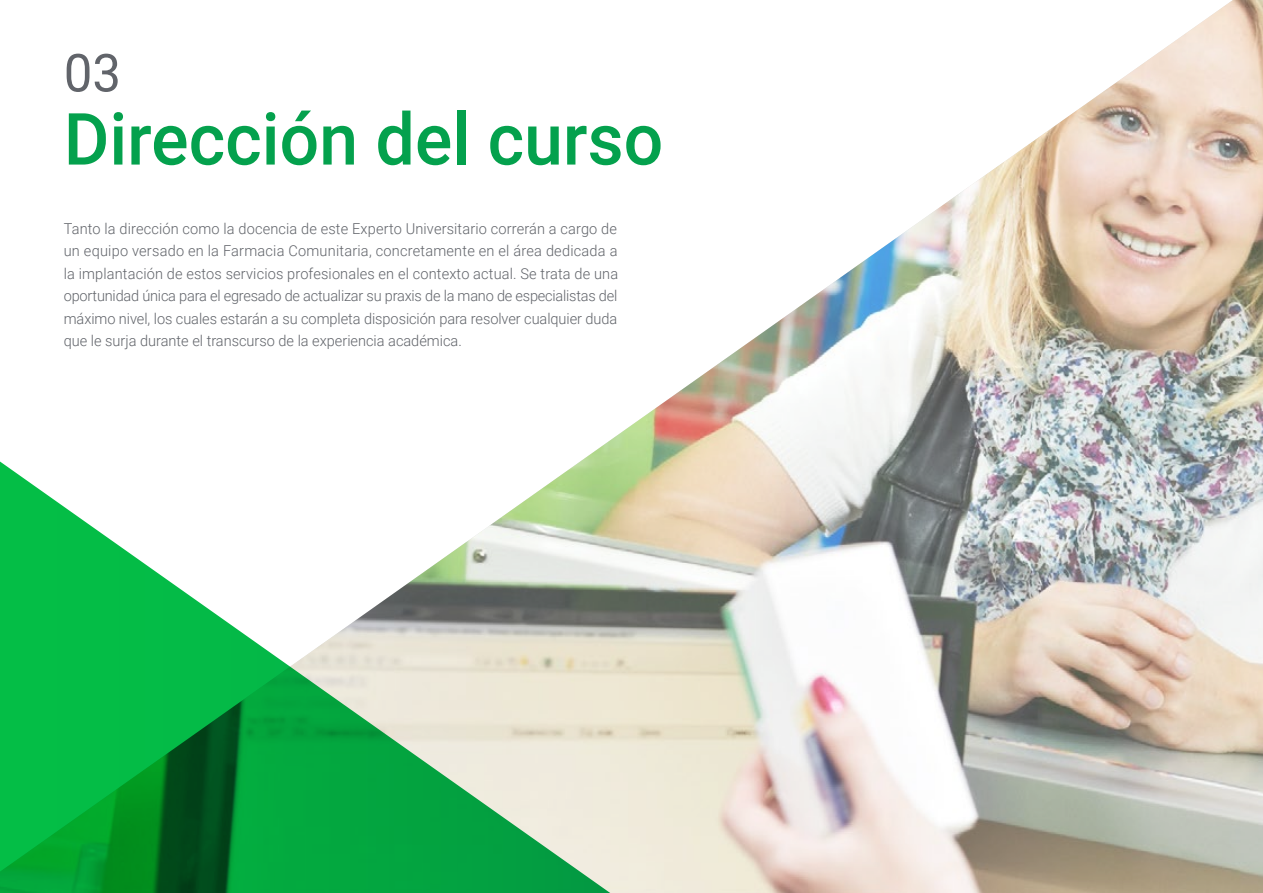
<style>
.page{position:relative;width:1263px;height:893px;background:#fff}
.page>*{position:absolute;margin:0;border:0;box-sizing:border-box;transform-origin:0 0}
.t1{font:500 72px "Roboto";color:#04a14d}
.t2{font:52.5px "Roboto";color:#61646a}
.t3{font:300 15px/22.5px "Roboto";color:#61646a;text-align:justify}
</style>
<div class="page">
<img style="left:602px;top:0;width:661px;height:893px">
<svg style="left:0;top:446px;width:640px;height:447px"></svg>
<h2 class="t2" style="left:64px;top:36px;width:59px">03</h2>
<h1 class="t1" style="left:64px;top:89px;width:601px">Dirección del curso</h1>
<p class="t3" style="left:64px;top:216px;width:556px">Tanto la dirección como la docencia de este Experto Universitario correrán a cargo de un equipo versado en la Farmacia Comunitaria, concretamente en el área dedicada a la implantación de estos servicios profesionales en el contexto actual. Se trata de una oportunidad única para el egresado de actualizar su praxis de la mano de especialistas del máximo nivel, los cuales estarán a su completa disposición para resolver cualquier duda que le surja durante el transcurso de la experiencia académica.</p>
</div>
